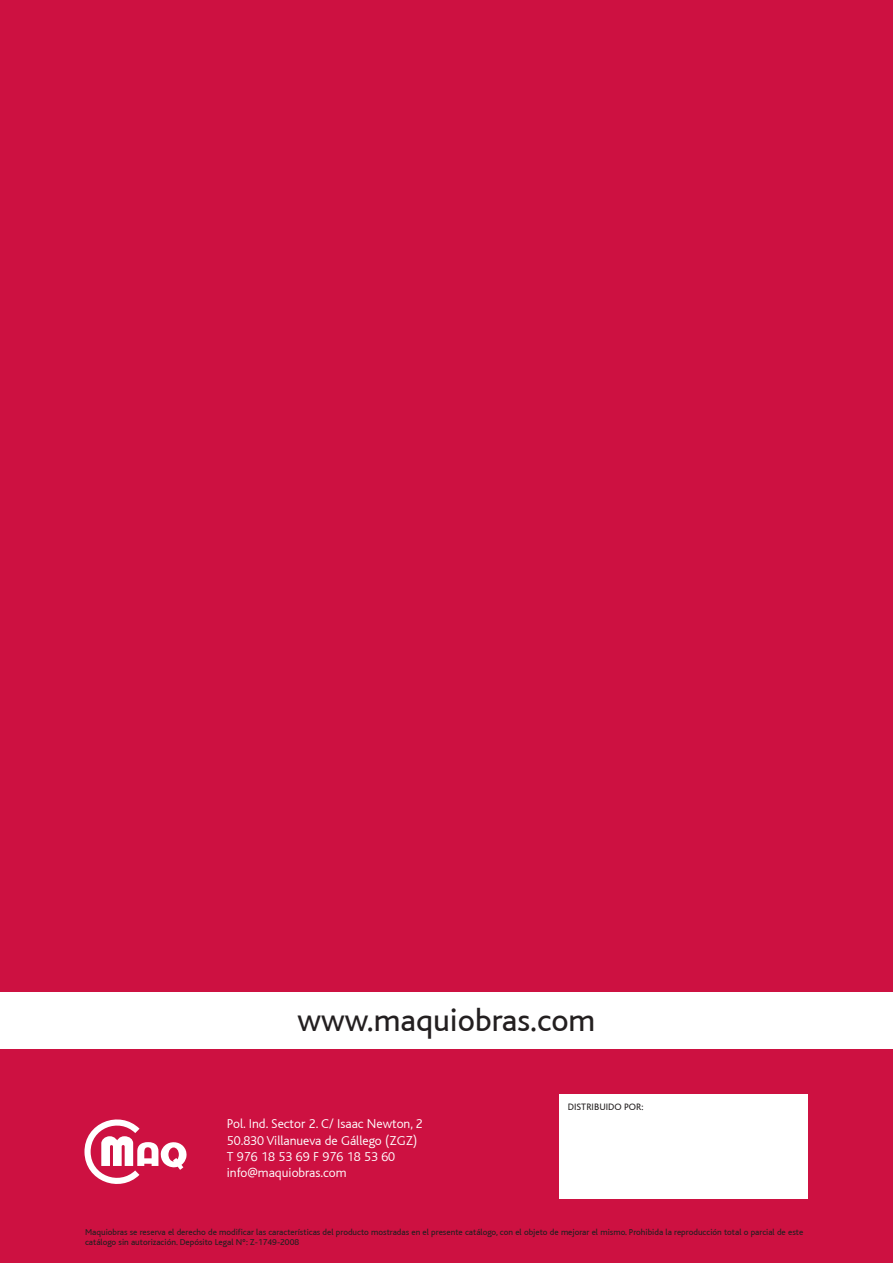
<style>
.page{position:relative;width:893px;height:1263px;background:#cd1141}
.page>*{position:absolute;margin:0;border:0;box-sizing:border-box;transform-origin:0 0}
.t1{font:33px "Bliss";color:#231f20}
.t2{font:300 13.5px/16.2px "Bliss";color:#fff}
.t3{font:9.75px "Bliss";color:#231f20}
.t4{font:9px/10.5px "Bliss";color:#231f20}
</style>
<div class="page">
<div style="left:0;top:992px;width:893px;height:57px;background:#fff"></div>
<svg style="left:84px;top:1119px;width:103px;height:65px"></svg>
<div style="left:559px;top:1094px;width:249px;height:105px;background:#fff"></div>
<h1 class="t1" style="left:298px;top:1002px;width:299px">www.maquiobras.com</h1>
<h2 class="t2" style="left:227px;top:1116px;width:198px">Pol. Ind. Sector 2. C/ Isaac Newton, 2<br>50.830 Villanueva de Gállego (ZGZ)<br>T 976 18 53 69 F 976 18 53 60 info@maquiobras.com</h2>
<p class="t3" style="left:568px;top:1102px;width:77px">DISTRIBUIDO POR:</p>
<p class="t4" style="left:85px;top:1226px;width:720px">Maquiobras se reserva el derecho de modificar las características del producto mostradas en el presente catálogo, con el objeto de mejorar el mismo. Prohibida la reproducción total o parcial de este catálogo sin autorización. Depósito Legal Nº: Z-1749-2008</p>
</div>
